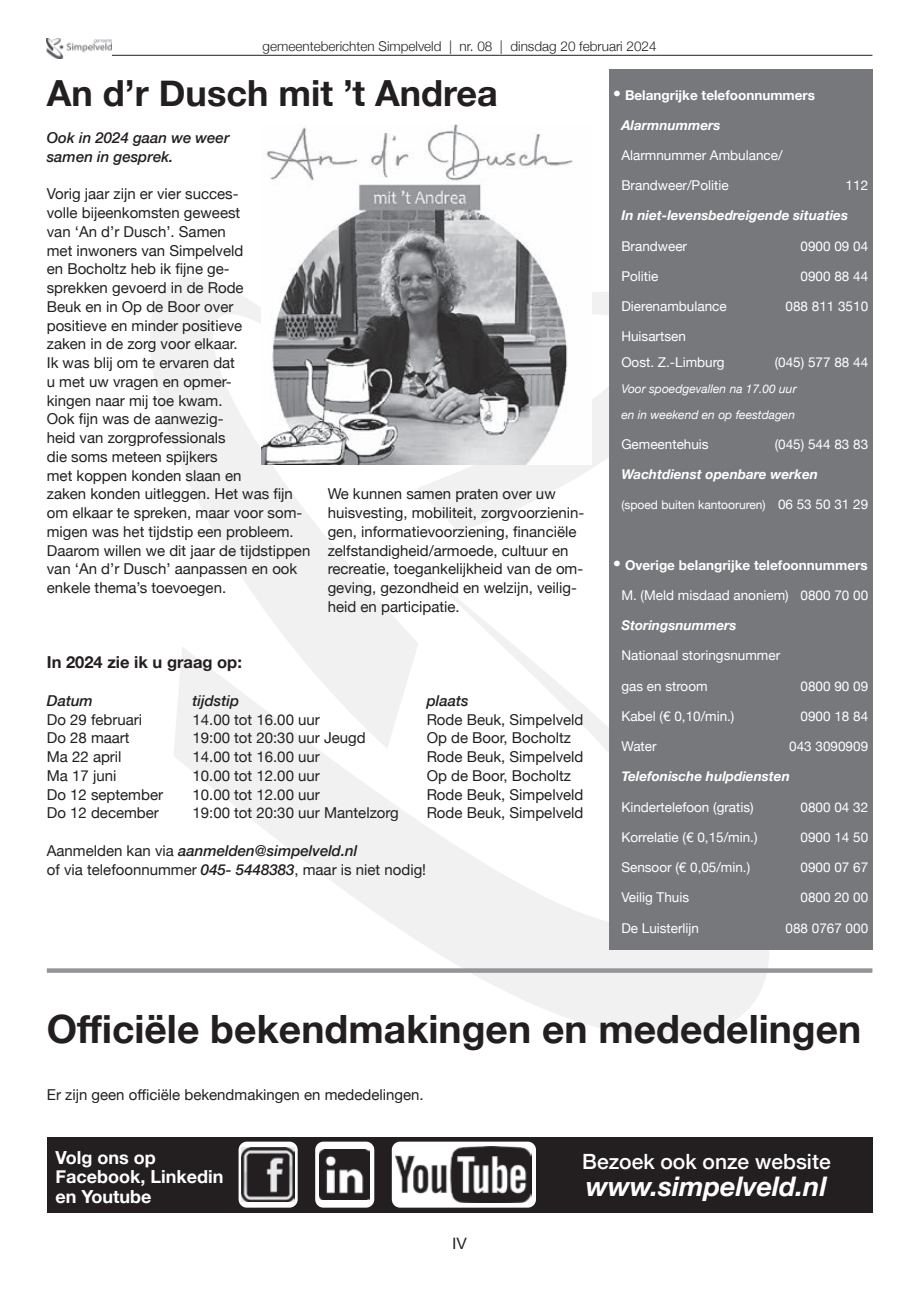
<style>
.page{position:relative;width:915px;height:1293px;background:#fff}
.page>*{position:absolute;margin:0;border:0;box-sizing:border-box;transform-origin:0 0}
.t1{font:700 39px "Helvetica Neue";color:#231f20}
.t2{font:700 36px "Helvetica Neue";color:#231f20}
.t3{font:italic 700 27px "Helvetica Neue";color:#fff}
.t4{font:500 21px "Helvetica Neue";color:#fff}
.t5{font:700 18px/19.5px "Helvetica Neue";color:#fff}
.t6{font:700 16.5px "Helvetica Neue";color:#231f20}
.t7{font:15.75px "Arial";color:#231f20}
.t8{font:15px/18.8px "Helvetica Neue";color:#231f20}
.t9{font:italic 500 15px/18.8px "Helvetica Neue";color:#231f20}
.t10{font:13.5px/25.8px "Helvetica Neue";color:#fff}
.t11{font:italic 700 13.5px "Helvetica Neue";color:#fff}
.t12{font:700 13.5px "Helvetica Neue";color:#fff}
.t13{font:300 13.5px "Helvetica Neue";color:#231f20}
.t14{font:italic 12px/25.8px "Helvetica Neue";color:#fff}
.t15{font:12px "Helvetica Neue";color:#fff}
.s1{font-weight:400}
.s2{font-size:13.5px}
.s3{font-weight:500;font-style:italic}
</style>
<div class="page">
<hr style="left:89px;top:55px;width:783px;height:1px;background:#231f20">
<svg style="left:174px;top:566px;width:595px;height:472px"></svg>
<svg style="left:150px;top:277px;width:268px;height:472px;fill:#f1f1f1"></svg>
<svg style="left:362px;top:292px;width:246px;height:240px"></svg>
<img style="left:47px;top:39px;width:65px;height:20px">
<div style="left:47px;top:1137px;width:825px;height:75px;background:#231f20"></div>
<svg style="left:236px;top:1139px;width:64px;height:71px"></svg>
<img style="left:241px;top:1148px;width:54px;height:53px">
<div style="left:234px;top:1137px;width:68px;height:75px;border:4px solid #231f20;border-radius:11px"></div>
<svg style="left:313px;top:1139px;width:63px;height:71px"></svg>
<img style="left:320px;top:1150px;width:49px;height:49px">
<div style="left:310px;top:1137px;width:68px;height:75px;border:4px solid #231f20;border-radius:11px"></div>
<div style="left:389px;top:1139px;width:149px;height:71px;background:#fff;border-radius:11px"></div>
<img style="left:395px;top:1146px;width:136px;height:57px">
<div style="left:387px;top:1137px;width:153px;height:75px;border:4px solid #231f20;border-radius:11px"></div>
<img style="left:261px;top:124px;width:330px;height:341px">
<div style="left:608px;top:69px;width:264px;height:880px;background:#76787b"></div>
<div style="left:47px;top:968px;width:825px;height:5px;background:#939598"></div>
<p class="t13" style="left:262px;top:36px;width:395px">gemeenteberichten Simpelveld | nr. 08 | dinsdag 20 februari 2024</p>
<h2 class="t2" style="left:47px;top:64px;width:452px">An d’r Dusch mit ’t Andrea</h2>
<p class="t12" style="left:612px;top:84px;width:204px"><span class="s1">●</span> Belangrijke telefoonnummers</p>
<p class="t11" style="left:621px;top:114px;width:100px">Alarmnummers</p>
<p class="t10" style="left:621px;top:143px;width:163px">Alarmnummer Ambulance/</p>
<p class="t10" style="left:621px;top:173px;width:109px">Brandweer/Politie</p>
<p class="t10" style="left:845px;top:173px;width:24px">112</p>
<p class="t11" style="left:621px;top:205px;width:228px">In niet-levensbedreigende situaties</p>
<p class="t10" style="left:621px;top:234px;width:67px">Brandweer</p>
<p class="t10" style="left:800px;top:234px;width:69px">0900 09 04</p>
<p class="t10" style="left:621px;top:264px;width:38px">Politie</p>
<p class="t10" style="left:800px;top:264px;width:69px">0900 88 44</p>
<p class="t10" style="left:621px;top:294px;width:107px">Dierenambulance</p>
<p class="t10" style="left:785px;top:294px;width:84px">088 811 3510</p>
<p class="t10" style="left:621px;top:324px;width:105px">Huisartsen<br>Oost. Z.-Limburg</p>
<p class="t9" style="left:47px;top:127px;width:184px">Ook in 2024 gaan we weer samen in gesprek.</p>
<p class="t8" style="left:47px;top:185px;width:265px">Vorig jaar zijn er vier succes-<br>volle bijeenkomsten geweest<br>van ‘An d’r Dusch’. Samen<br>met inwoners van Simpelveld<br>en Bocholtz heb ik fijne ge-<br>sprekken gevoerd in de Rode<br>Beuk en in Op de Boor over<br>positieve en minder positieve<br>zaken in de zorg voor elkaar.<br>Ik was blij om te ervaren dat<br>u met uw vragen en opmer-<br>kingen naar mij toe kwam.<br>Ook fijn was de aanwezig-<br>heid van zorgprofessionals<br>die soms meteen spijkers<br>met koppen konden slaan en<br>zaken konden uitleggen. Het was fijn om elkaar te spreken, maar voor som&shy;migen was het tijdstip een probleem.<br>Daarom willen we dit jaar de tijdstippen van ‘An d’r Dusch’ aanpassen en ook enkele thema’s toevoegen.</p>
<p class="t10" style="left:774px;top:350px;width:95px">(045) 577 88 44</p>
<p class="t14" style="left:621px;top:376px;width:177px">Voor spoedgevallen na 17.00 uur en in weekend en op feestdagen</p>
<p class="t10" style="left:621px;top:432px;width:89px">Gemeentehuis</p>
<p class="t10" style="left:774px;top:432px;width:95px">(045) 544 83 83</p>
<p class="t11" style="left:621px;top:463px;width:198px">Wachtdienst openbare werken</p>
<p class="t15" style="left:621px;top:496px;width:248px">(spoed buiten kantooruren) <span class="s2">06 53 50 31 29</span></p>
<p class="t8" style="left:327px;top:485px;width:258px">We kunnen samen praten over uw huisvesting, mobiliteit, zorgvoorzienin&shy;gen, informatievoorziening, financiële zelfstandigheid/armoede, cultuur en recreatie, toegankelijkheid van de om&shy;geving, gezondheid en welzijn, veilig&shy;heid en participatie.</p>
<p class="t12" style="left:612px;top:554px;width:256px"><span class="s1">●</span> Overige belangrijke telefoonnummers</p>
<p class="t10" style="left:621px;top:583px;width:248px">M. (Meld misdaad anoniem) 0800 70 00</p>
<p class="t11" style="left:621px;top:615px;width:116px">Storingsnummers</p>
<p class="t10" style="left:621px;top:643px;width:160px">Nationaal storingsnummer</p>
<p class="t10" style="left:621px;top:674px;width:88px">gas en stroom</p>
<p class="t10" style="left:800px;top:674px;width:69px">0800 90 09</p>
<p class="t10" style="left:621px;top:704px;width:115px">Kabel (€ 0,10/min.)</p>
<p class="t10" style="left:800px;top:704px;width:69px">0900 18 84</p>
<p class="t10" style="left:621px;top:734px;width:37px">Water</p>
<p class="t10" style="left:789px;top:734px;width:80px">043 3090909</p>
<p class="t11" style="left:621px;top:766px;width:170px">Telefonische hulpdiensten</p>
<p class="t10" style="left:621px;top:794px;width:134px">Kindertelefoon (gratis)</p>
<p class="t10" style="left:800px;top:794px;width:69px">0800 04 32</p>
<p class="t10" style="left:621px;top:825px;width:138px">Korrelatie (€ 0,15/min.)</p>
<p class="t10" style="left:800px;top:825px;width:69px">0900 14 50</p>
<p class="t10" style="left:621px;top:855px;width:130px">Sensoor (€ 0,05/min.)</p>
<p class="t10" style="left:800px;top:855px;width:69px">0900 07 67</p>
<p class="t10" style="left:621px;top:885px;width:69px">Veilig Thuis</p>
<p class="t10" style="left:800px;top:885px;width:69px">0800 20 00</p>
<p class="t10" style="left:621px;top:915px;width:79px">De Luisterlijn</p>
<p class="t10" style="left:785px;top:915px;width:84px">088 0767 000</p>
<p class="t6" style="left:47px;top:649px;width:196px">In 2024 zie ik u graag op:</p>
<p class="t9" style="left:47px;top:690px;width:48px">Datum</p>
<p class="t9" style="left:192px;top:690px;width:48px">tijdstip</p>
<p class="t9" style="left:426px;top:690px;width:43px">plaats</p>
<p class="t8" style="left:47px;top:710px;width:97px">Do 29 februari</p>
<p class="t8" style="left:192px;top:710px;width:129px">14.00 tot 16.00 uur</p>
<p class="t8" style="left:426px;top:710px;width:158px">Rode Beuk, Simpelveld</p>
<p class="t8" style="left:47px;top:729px;width:84px">Do 28 maart</p>
<p class="t8" style="left:192px;top:729px;width:175px">19:00 tot 20:30 uur Jeugd</p>
<p class="t8" style="left:426px;top:729px;width:146px">Op de Boor, Bocholtz</p>
<p class="t8" style="left:47px;top:748px;width:76px">Ma 22 april</p>
<p class="t8" style="left:192px;top:748px;width:129px">14.00 tot 16.00 uur</p>
<p class="t8" style="left:426px;top:748px;width:158px">Rode Beuk, Simpelveld</p>
<p class="t8" style="left:47px;top:767px;width:71px">Ma 17 juni</p>
<p class="t8" style="left:192px;top:767px;width:129px">10.00 tot 12.00 uur</p>
<p class="t8" style="left:426px;top:767px;width:146px">Op de Boor, Bocholtz</p>
<p class="t8" style="left:47px;top:785px;width:118px">Do 12 september</p>
<p class="t8" style="left:192px;top:785px;width:129px">10.00 tot 12.00 uur</p>
<p class="t8" style="left:426px;top:785px;width:158px">Rode Beuk, Simpelveld</p>
<p class="t8" style="left:47px;top:804px;width:113px">Do 12 december</p>
<p class="t8" style="left:192px;top:804px;width:208px">19:00 tot 20:30 uur Mantelzorg</p>
<p class="t8" style="left:426px;top:804px;width:158px">Rode Beuk, Simpelveld</p>
<p class="t8" style="left:47px;top:842px;width:381px">Aanmelden kan via <span class="s3">aanmelden@simpelveld.nl<br></span>of via telefoonnummer <span class="s3">045- 5448383</span>, maar is niet nodig!</p>
<h1 class="t1" style="left:47px;top:999px;width:815px">Officiële bekendmakingen en mededelingen</h1>
<p class="t8" style="left:47px;top:1085px;width:378px">Er zijn geen officiële bekendmakingen en mededelingen.</p>
<p class="t5" style="left:55px;top:1148px;width:169px">Volg ons op<br>Facebook, Linkedin en Youtube</p>
<p class="t7" style="left:452px;top:1233px;width:16px">IV</p>
<h3 class="t4" style="left:582px;top:1144px;width:250px">Bezoek ook onze website</h3>
<h3 class="t3" style="left:586px;top:1165px;width:242px">www.simpelveld.nl</h3>
</div>
